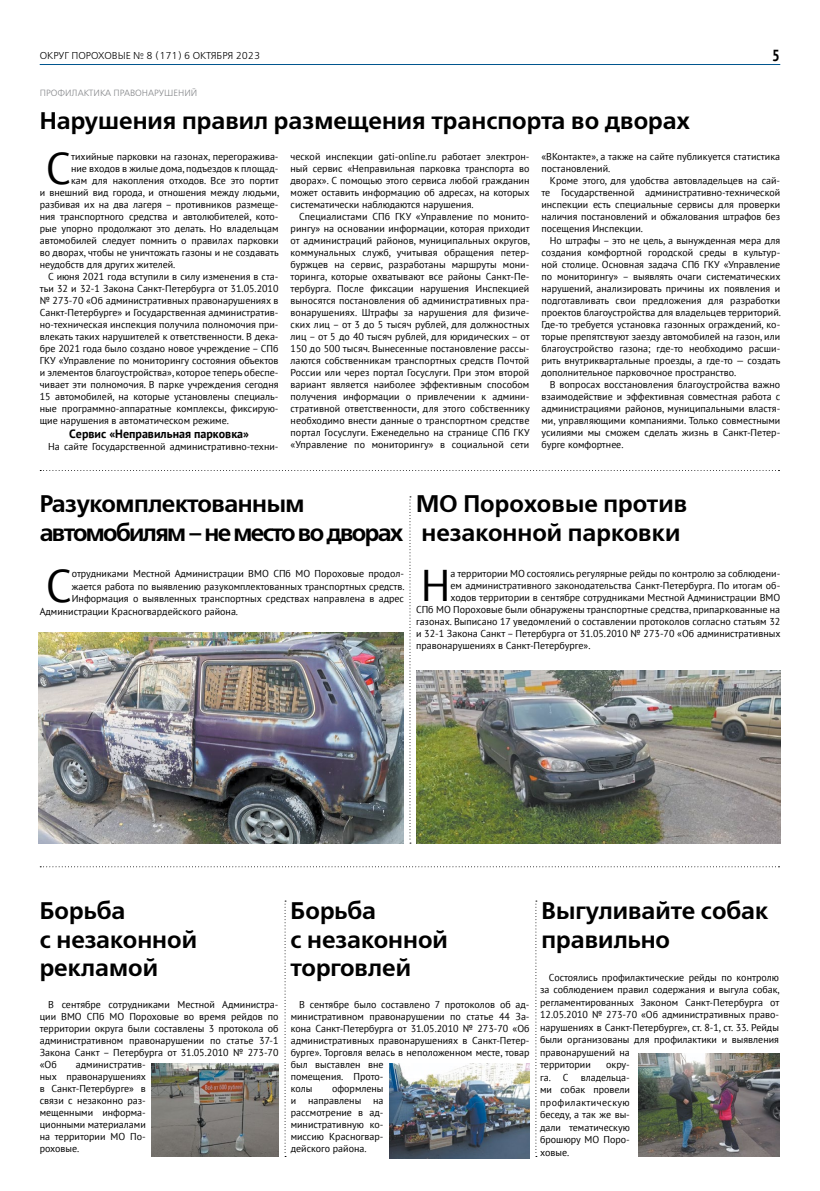
<style>
.page{position:relative;width:820px;height:1191px;background:#fff}
.page>*{position:absolute;margin:0;border:0;box-sizing:border-box;transform-origin:0 0}
.t1{font:45.7px "PT Sans";color:#000}
.t2{font:44.3px "PT Sans";color:#000}
.t3{font:24px/28.8px "Free Set Demi C";color:#000}
.t4{font:24px/28.8px "Free Set Demi C";letter-spacing:-.07em;color:#000}
.t5{font:700 condensed 16px "PT Sans";color:#000}
.t6{font:700 12px "PT Sans";color:#000}
.t7{font:10px/12px "PT Sans";color:#000;text-align:justify}
.t8{font:10px "Free Set C";color:#000}
.t9{font:9px "Free Set C";color:#828487}
</style>
<div class="page">
<hr style="left:40px;top:64px;width:740px;height:1px;background:#00558e">
<svg style="left:40px;top:470px;width:739px;height:1px"></svg>
<svg style="left:40px;top:866px;width:739px;height:1px"></svg>
<img style="left:151px;top:1063px;width:127px;height:94px">
<img style="left:389px;top:1063px;width:140px;height:95px">
<svg style="left:409px;top:496px;width:2px;height:347px"></svg>
<svg style="left:284px;top:900px;width:2px;height:257px"></svg>
<svg style="left:535px;top:900px;width:1px;height:257px"></svg>
<img style="left:38px;top:632px;width:366px;height:211px">
<img style="left:416px;top:670px;width:364px;height:173px">
<img style="left:638px;top:1053px;width:140px;height:103px">
<p class="t8" style="left:40px;top:50px;width:222px">ОКРУГ ПОРОХОВЫЕ № 8 (171) 6 ОКТЯБРЯ 2023</p>
<h3 class="t5" style="left:771px;top:45px;width:9px">5</h3>
<p class="t9" style="left:40px;top:88px;width:159px">ПРОФИЛАКТИКА ПРАВОНАРУШЕНИЙ</p>
<h3 class="t3" style="left:40px;top:107px;width:651px">Нарушения правил размещения транспорта во дворах</h3>
<h2 class="t2" style="left:46px;top:140px;width:27px">С</h2>
<p class="t7" style="left:71px;top:150px;width:209px">тихийные парковки на газонах, перегоражива-</p>
<p class="t7" style="left:71px;top:162px;width:209px">ние входов в жилые дома, подъездов к площад-</p>
<p class="t7" style="left:71px;top:174px;width:209px">кам для накопления отходов. Все это портит</p>
<p class="t7" style="left:40px;top:186px;width:241px">и внешний вид города, и отношения между людьми,</p>
<p class="t7" style="left:40px;top:198px;width:240px">разбивая их на два лагеря – противников размеще-</p>
<p class="t7" style="left:40px;top:210px;width:240px">ния транспортного средства и автолюбителей, кото-</p>
<p class="t7" style="left:40px;top:222px;width:240px">рые упорно продолжают это делать. Но владельцам</p>
<p class="t7" style="left:40px;top:234px;width:240px">автомобилей следует помнить о правилах парковки</p>
<p class="t7" style="left:40px;top:246px;width:240px">во дворах, чтобы не уничтожать газоны и не создавать</p>
<p class="t7" style="left:40px;top:258px;width:137px">неудобств для других жителей.</p>
<p class="t7" style="left:48px;top:270px;width:232px">С июня 2021 года вступили в силу изменения в ста-</p>
<p class="t7" style="left:40px;top:282px;width:240px">тьи 32 и 32-1 Закона Санкт-Петербурга от 31.05.2010</p>
<p class="t7" style="left:40px;top:294px;width:240px">№ 273-70 «Об административных правонарушениях в</p>
<p class="t7" style="left:40px;top:306px;width:240px">Санкт-Петербурге» и Государственная административ-</p>
<p class="t7" style="left:40px;top:318px;width:240px">но-техническая инспекция получила полномочия при-</p>
<p class="t7" style="left:40px;top:330px;width:240px">влекать таких нарушителей к ответственности. В дека-</p>
<p class="t7" style="left:40px;top:342px;width:240px">бре 2021 года было создано новое учреждение – СПб</p>
<p class="t7" style="left:40px;top:354px;width:240px">ГКУ «Управление по мониторингу состояния объектов</p>
<p class="t7" style="left:40px;top:366px;width:240px">и элементов благоустройства», которое теперь обеспе-</p>
<p class="t7" style="left:40px;top:378px;width:240px">чивает эти полномочия. В парке учреждения сегодня</p>
<p class="t7" style="left:40px;top:390px;width:240px">15 автомобилей, на которые установлены специаль-</p>
<p class="t7" style="left:40px;top:402px;width:240px">ные программно-аппаратные комплексы, фиксирую-</p>
<p class="t7" style="left:40px;top:414px;width:191px">щие нарушения в автоматическом режиме.</p>
<p class="t6" style="left:69px;top:426px;width:181px">Сервис «Неправильная парковка»</p>
<p class="t7" style="left:48px;top:440px;width:232px">На сайте Государственной административно-техни-</p>
<p class="t7" style="left:290px;top:150px;width:240px">ческой инспекции gati-online.ru работает электрон&shy;ный сервис «Неправильная парковка транспорта во дворах». С помощью этого сервиса любой гражданин может оставить информацию об адресах, на которых систематически наблюдаются нарушения.</p>
<p class="t7" style="left:290px;top:210px;width:241px;text-indent:8px">Специалистами СПб ГКУ «Управление по монито&shy;рингу» на основании информации, которая приходит от администраций районов, муниципальных округов, коммунальных служб, учитывая обращения петер&shy;буржцев на сервис, разработаны маршруты мони&shy;торинга, которые охватывают все районы Санкт-Пе&shy;тербурга. После фиксации нарушения Инспекцией выносятся постановления об административных пра&shy;вонарушениях. Штрафы за нарушения для физиче&shy;ских лиц – от 3 до 5 тысяч рублей, для должностных лиц – от 5 до 40 тысяч рублей, для юридических – от 150 до 500 тысяч. Вынесенные постановление рассы&shy;лаются собственникам транспортных средств Почтой России или через портал Госуслуги. При этом второй вариант является наиболее эффективным способом получения информации о привлечении к админи&shy;стративной ответственности, для этого собственнику необходимо внести данные о транспортном средстве портал Госуслуги. Еженедельно на странице СПб ГКУ «Управление по мониторингу» в социальной сети</p>
<p class="t7" style="left:541px;top:150px;width:240px">«ВКонтакте», а также на сайте публикуется статистика постановлений.</p>
<p class="t7" style="left:541px;top:174px;width:240px;text-indent:8px">Кроме этого, для удобства автовладельцев на сай&shy;те Государственной административно-технической инспекции есть специальные сервисы для проверки наличия постановлений и обжалования штрафов без посещения Инспекции.</p>
<p class="t7" style="left:541px;top:234px;width:241px;text-indent:8px">Но штрафы – это не цель, а вынужденная мера для создания комфортной городской среды в культур&shy;ной столице. Основная задача СПб ГКУ «Управление по мониторингу» – выявлять очаги систематических нарушений, анализировать причины их появления и подготавливать свои предложения для разработки проектов благоустройства для владельцев территорий.<br>Где-то требуется установка газонных ограждений, ко&shy;торые препятствуют заезду автомобилей на газон, или благоустройство газона; где-то необходимо расши&shy;рить внутриквартальные проезды, а где-то — создать дополнительное парковочное пространство.</p>
<p class="t7" style="left:541px;top:378px;width:240px;text-indent:8px">В вопросах восстановления благоустройства важно взаимодействие и эффективная совместная работа с администрациями районов, муниципальными властя&shy;ми, управляющими компаниями. Только совместными усилиями мы сможем сделать жизнь в Санкт-Петер&shy;бурге комфортнее.</p>
<h3 class="t4" style="left:40px;top:490px;width:365px">Разукомплектованным автомобилям – не место во дворах</h3>
<h1 class="t1" style="left:46px;top:557px;width:28px">С</h1>
<p class="t7" style="left:72px;top:567px;width:333px">отрудниками Местной Администрации ВМО СПб МО Пороховые продол-</p>
<p class="t7" style="left:72px;top:580px;width:334px">жается работа по выявлению разукомплектованных транспортных средств.</p>
<p class="t7" style="left:72px;top:592px;width:333px">Информация о выявленных транспортных средствах направлена в адрес</p>
<p class="t7" style="left:40px;top:605px;width:200px">Администрации Красногвардейского района.</p>
<h3 class="t3" style="left:416px;top:490px;width:273px">МО Пороховые против незаконной парковки</h3>
<h2 class="t2" style="left:420px;top:557px;width:31px">Н</h2>
<p class="t7" style="left:450px;top:567px;width:331px">а территории МО состоялись регулярные рейды по контролю за соблюдени-</p>
<p class="t7" style="left:450px;top:579px;width:331px">ем административного законодательства Санкт-Петербурга. По итогам об-</p>
<p class="t7" style="left:450px;top:591px;width:331px">ходов территории в сентябре сотрудниками Местной Администрации ВМО</p>
<p class="t7" style="left:416px;top:603px;width:365px">СПб МО Пороховые были обнаружены транспортные средства, припаркованные на</p>
<p class="t7" style="left:416px;top:615px;width:365px">газонах. Выписано 17 уведомлений о составлении протоколов согласно статьям 32</p>
<p class="t7" style="left:416px;top:627px;width:366px">и 32-1 Закона Санкт – Петербурга от 31.05.2010 № 273-70 «Об административных</p>
<p class="t7" style="left:416px;top:639px;width:176px">правонарушениях в Санкт-Петербурге».</p>
<h3 class="t3" style="left:40px;top:897px;width:159px">Борьба<br>с незаконной рекламой</h3>
<p class="t7" style="left:40px;top:998px;width:240px;text-indent:8px">В сентябре сотрудниками Местной Администра&shy;ции ВМО СПб МО Пороховые во время рейдов по территории округа были составлены 3 протокола об административном правонарушении по статье 37-1<br>Закона Санкт – Петербурга от 31.05.2010 № 273-70 «Об</p>
<p class="t7" style="left:40px;top:1058px;width:108px;text-indent:36px">административ&shy;ных правонарушениях в Санкт-Петербурге» в связи с незаконно раз&shy;мещенными информа&shy;ционными материалами на территории МО По&shy;роховые.</p>
<h3 class="t3" style="left:290px;top:897px;width:159px">Борьба<br>с незаконной торговлей</h3>
<p class="t7" style="left:290px;top:998px;width:240px;text-align:left;text-indent:8px">В сентябре было составлено 7 протоколов об ад&shy;министративном правонарушении по статье 44 За&shy;кона Санкт-Петербурга от 31.05.2010 № 273-70 «Об административных правонарушениях в Санкт-Петер&shy;бурге». Торговля велась в неположенном месте, товар был выставлен вне<br>помещения. Прото-<br>колы</p>
<p class="t7" style="left:290px;top:1082px;width:94px;text-indent:41px">оформлены и направлены на рассмотрение в ад&shy;министративную ко&shy;миссию Красногвар&shy;дейского района.</p>
<h3 class="t3" style="left:541px;top:897px;width:228px">Выгуливайте собак правильно</h3>
<p class="t7" style="left:540px;top:970px;width:241px;line-height:12.5px;text-align:left;text-indent:8px">Cостоялись профилактические рейды по контролю за соблюдением правил содержания и выгула собак, регламентированных Законом Санкт-Петербурга от 12.05.2010 № 273-70 «Об административных право&shy;нарушениях в Санкт-Петербурге», ст. 8-1, ст. 33. Рейды были организованы для профилактики и выявления правонарушений на<br>территории</p>
<p class="t7" style="left:540px;top:1058px;width:91px;line-height:12.5px;text-indent:66px">окру&shy;га. С владельца&shy;ми собак провели профилактическую беседу, а так же вы&shy;дали тематическую брошюру МО Поро&shy;ховые.</p>
</div>
